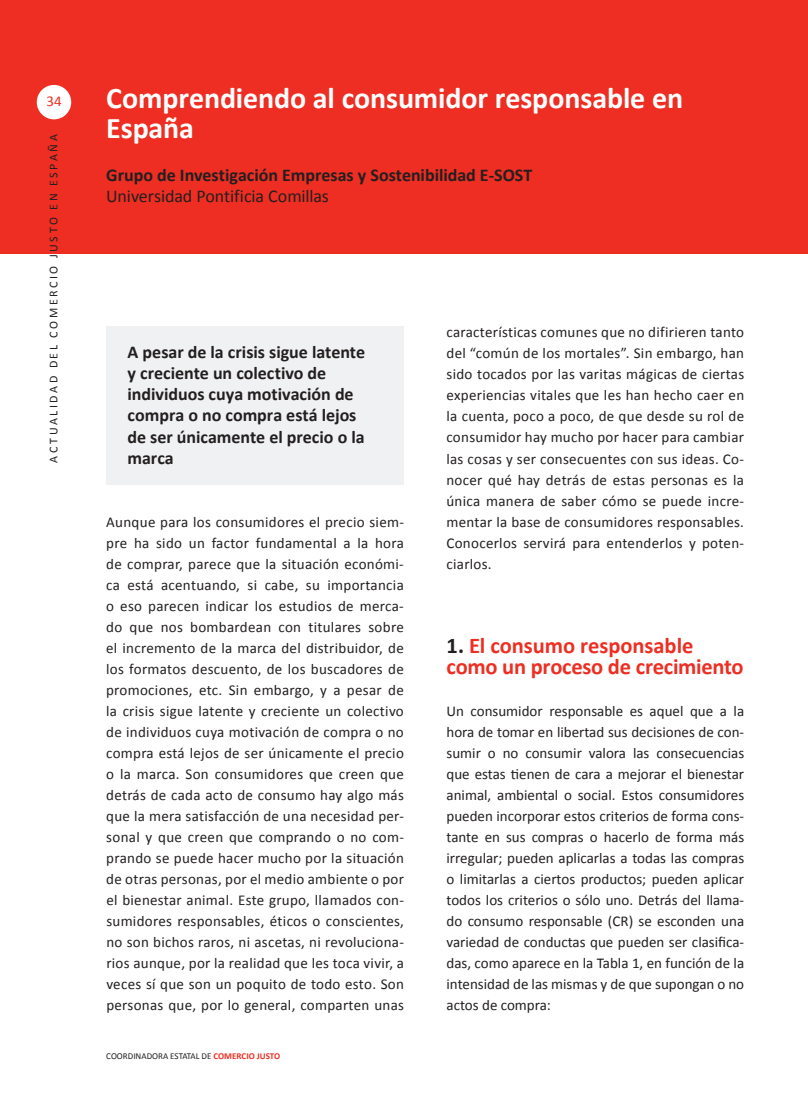
<style>
.page{position:relative;width:808px;height:1106px;background:#fff}
.page>*{position:absolute;margin:0;border:0;box-sizing:border-box;transform-origin:0 0}
.t1{font:700 30px/30px "Calibri";letter-spacing:-.005em;color:#fff}
.t2{font:700 22.5px/21px "Calibri";letter-spacing:-.01em;color:#ee2e22}
.t3{font:700 18px/21px "Calibri";color:#231f20}
.t4{font:18px "Calibri";letter-spacing:-.01em;color:#231f20}
.t5{font:15px/21px "Calibri";letter-spacing:.02em;color:#231f20;text-align:justify}
.t6{font:15px "Calibri";color:#ee2e22}
.t7{font:12px "Calibri";letter-spacing:.21em;color:#231f20}
.t8{font:9px "Calibri";color:#231f20}
.s1{font-weight:700;color:#ee2e22}
.s2{color:#231f20}
</style>
<div class="page">
<div style="left:106px;top:326px;width:298px;height:159px;background:#f0f1f2"></div>
<div style="left:0;top:0;width:808px;height:253px;background:#ee2e22"></div>
<div style="left:37px;top:85px;width:34px;height:34px;background:#fff;border-radius:50%"></div>
<p class="t6" style="left:46px;top:92px;width:17px">34</p>
<p class="t7" style="left:46px;top:462px;width:329px;rotate:-90deg">Actualidaddel Comercio Justoen España</p>
<h1 class="t1" style="left:106px;top:81px;width:578px">Comprendiendo al consumidor responsable en<br>España</h1>
<p class="t3" style="left:106px;top:163px;width:427px">Grupo de Investigación Empresas y Sostenibilidad E-SOST</p>
<p class="t4" style="left:106px;top:185px;width:224px">Universidad Pontificia Comillas</p>
<p class="t3" style="left:128px;top:341px;width:239px">A pesar de la crisis sigue latente y creciente un colectivo de individuos cuya motivación de compra o no compra está lejos de ser únicamente el precio o la marca</p>
<p class="t5" style="left:106px;top:510px;width:299px">Aunque para los consumidores el precio siem&shy;pre ha sido un factor fundamental a la hora de comprar, parece que la situación económi&shy;ca está acentuando, si cabe, su importancia o eso parecen indicar los estudios de merca&shy;do que nos bombardean con titulares sobre el incremento de la marca del distribuidor, de los formatos descuento, de los buscadores de promociones, etc. Sin embargo, y a pesar de la crisis sigue latente y creciente un colectivo de individuos cuya motivación de compra o no compra está lejos de ser únicamente el precio o la marca. Son consumidores que creen que detrás de cada acto de consumo hay algo más que la mera satisfacción de una necesidad per&shy;sonal y que creen que comprando o no com&shy;prando se puede hacer mucho por la situación de otras personas, por el medio ambiente o por el bienestar animal. Este grupo, llamados con&shy;sumidores responsables, éticos o conscientes, no son bichos raros, ni ascetas, ni revoluciona&shy;rios aunque, por la realidad que les toca vivir, a veces sí que son un poquito de todo esto. Son personas que, por lo general, comparten unas</p>
<p class="t8" style="left:106px;top:1049px;width:175px">COORDINADORA ESTATAL DE <span class="s1">COMERCIO JUSTO</span></p>
<p class="t5" style="left:446px;top:321px;width:299px">características comunes que no difirieren tanto del “común de los mortales”. Sin embargo, han sido tocados por las varitas mágicas de ciertas experiencias vitales que les han hecho caer en la cuenta, poco a poco, de que desde su rol de consumidor hay mucho por hacer para cambiar las cosas y ser consecuentes con sus ideas. Co&shy;nocer qué hay detrás de estas personas es la única manera de saber cómo se puede incre&shy;mentar la base de consumidores responsables.<br>Conocerlos servirá para entenderlos y poten&shy;ciarlos.</p>
<h2 class="t2" style="left:446px;top:633px;width:299px"><span class="s2">1.</span> El consumo responsable como un proceso de crecimiento</h2>
<p class="t5" style="left:446px;top:699px;width:299px">Un consumidor responsable es aquel que a la hora de tomar en libertad sus decisiones de con&shy;sumir o no consumir valora las consecuencias que estas tienen de cara a mejorar el bienestar animal, ambiental o social. Estos consumidores pueden incorporar estos criterios de forma cons&shy;tante en sus compras o hacerlo de forma más irregular; pueden aplicarlas a todas las compras o limitarlas a ciertos productos; pueden aplicar todos los criterios o sólo uno. Detrás del llama&shy;do consumo responsable (CR) se esconden una variedad de conductas que pueden ser clasifica&shy;das, como aparece en la Tabla 1, en función de la intensidad de las mismas y de que supongan o no actos de compra:</p>
</div>
